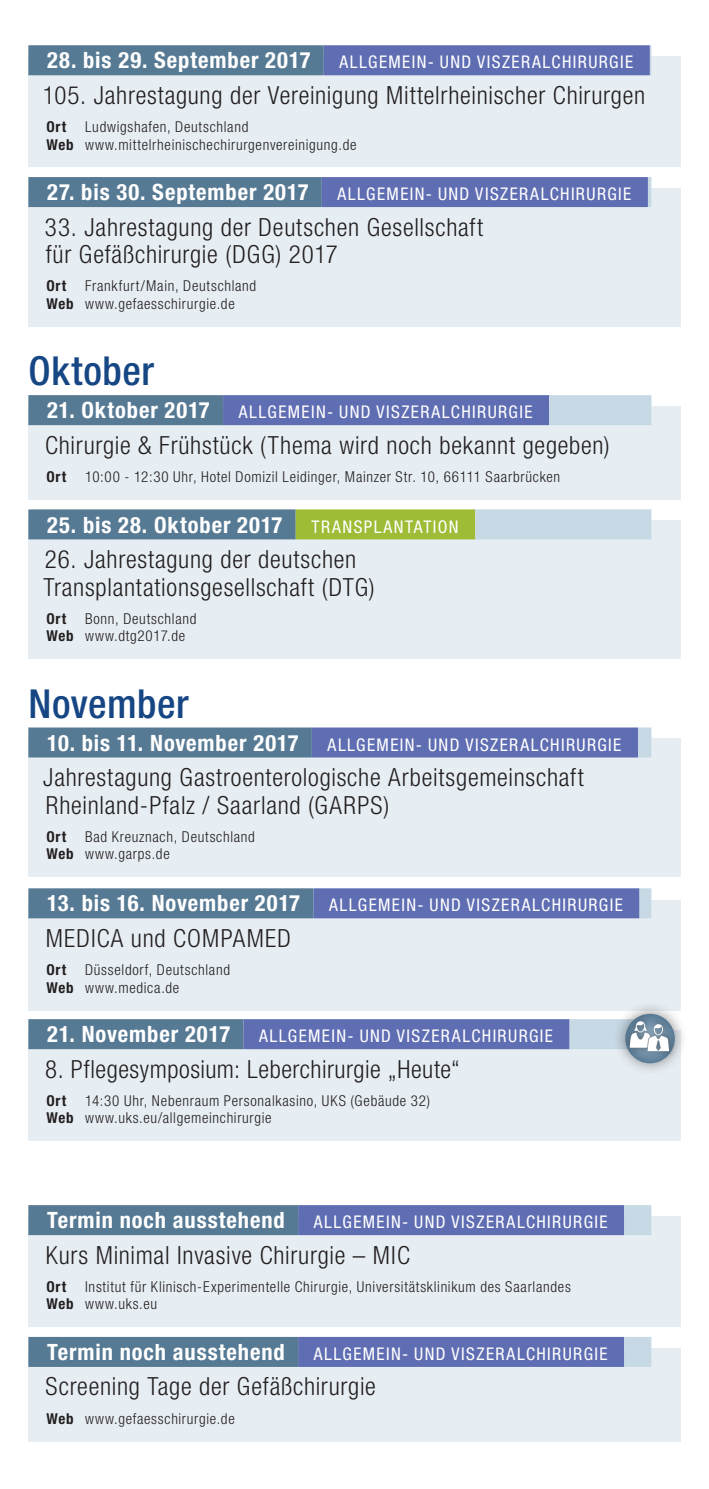
<style>
.page{position:relative;width:709px;height:1489px;background:#fff}
.page>*{position:absolute;margin:0;border:0;box-sizing:border-box;transform-origin:0 0}
.t1{font:500 condensed 40px "Helvetica Neue LT Pro";letter-spacing:.015em;color:#164684}
.t2{font:300 condensed 25px/27.5px "Helvetica Neue LT Pro";letter-spacing:.03em;color:#231f20}
.t3{font:700 condensed 22.5px "Helvetica Neue LT Pro";letter-spacing:.04em;color:#fff}
.t4{font:condensed 17.5px "Helvetica Neue LT Pro";letter-spacing:.08em;color:#fff}
.t5{font:300 condensed 15px/17.5px "Helvetica Neue LT Pro";letter-spacing:.045em;color:#231f20}
.t6{font:700 condensed 15px "Helvetica Neue LT Pro";letter-spacing:.065em;color:#231f20}
.s1{font-weight:700;font-size:22.5px}
.s2{font-weight:700}
.s3{font-weight:400;font-size:17.5px}
</style>
<div class="page">
<div style="left:28px;top:1216px;width:652px;height:110px;background:#e7eef3"></div>
<div style="left:28px;top:1204px;width:270px;height:30px;background:#577a94"></div>
<div style="left:298px;top:1204px;width:326px;height:30px;background:#5f6db3"></div>
<div style="left:624px;top:1204px;width:27px;height:30px;background:#c7d9e5"></div>
<div style="left:28px;top:1348px;width:652px;height:93px;background:#e7eef3"></div>
<div style="left:28px;top:1336px;width:270px;height:30px;background:#577a94"></div>
<div style="left:298px;top:1336px;width:326px;height:30px;background:#5f6db3"></div>
<div style="left:624px;top:1336px;width:27px;height:30px;background:#c7d9e5"></div>
<div style="left:28px;top:899px;width:652px;height:111px;background:#e7eef3"></div>
<div style="left:28px;top:888px;width:285px;height:30px;background:#577a94"></div>
<div style="left:313px;top:888px;width:326px;height:30px;background:#5f6db3"></div>
<div style="left:639px;top:888px;width:12px;height:30px;background:#c7d9e5"></div>
<div style="left:28px;top:1030px;width:652px;height:110px;background:#e7eef3"></div>
<div style="left:28px;top:1019px;width:215px;height:30px;background:#577a94"></div>
<div style="left:243px;top:1019px;width:326px;height:30px;background:#5f6db3"></div>
<div style="left:569px;top:1019px;width:82px;height:30px;background:#c7d9e5"></div>
<div style="left:612px;top:1000px;width:76px;height:76px;background:#231f20;opacity:.5"></div>
<div style="left:625px;top:1013px;width:49px;height:50px;background:#61829b;border-radius:25px"></div>
<div style="left:622px;top:1014px;width:54px;height:44px;background:#231f20;opacity:.5"></div>
<svg style="left:629px;top:1021px;width:40px;height:30px"></svg>
<div style="left:28px;top:739px;width:652px;height:137px;background:#e7eef3"></div>
<div style="left:28px;top:727px;width:284px;height:30px;background:#577a94"></div>
<div style="left:312px;top:727px;width:326px;height:30px;background:#5f6db3"></div>
<div style="left:638px;top:727px;width:13px;height:30px;background:#c7d9e5"></div>
<div style="left:28px;top:57px;width:652px;height:110px;background:#e7eef3"></div>
<div style="left:28px;top:45px;width:296px;height:30px;background:#577a94"></div>
<div style="left:324px;top:45px;width:326px;height:30px;background:#5f6db3"></div>
<hr style="left:650px;top:45px;width:1px;height:30px;background:#c7d9e5">
<div style="left:28px;top:188px;width:652px;height:138px;background:#e7eef3"></div>
<div style="left:28px;top:177px;width:294px;height:30px;background:#577a94"></div>
<div style="left:322px;top:177px;width:326px;height:30px;background:#5f6db3"></div>
<hr style="left:648px;top:177px;width:3px;height:30px;background:#c7d9e5">
<div style="left:28px;top:521px;width:652px;height:138px;background:#e7eef3"></div>
<div style="left:28px;top:509px;width:268px;height:30px;background:#577a94"></div>
<div style="left:296px;top:509px;width:179px;height:30px;background:#9ebc35"></div>
<div style="left:475px;top:509px;width:176px;height:30px;background:#c7d9e5"></div>
<div style="left:28px;top:406px;width:652px;height:93px;background:#e7eef3"></div>
<div style="left:28px;top:395px;width:195px;height:30px;background:#577a94"></div>
<div style="left:223px;top:395px;width:326px;height:30px;background:#5f6db3"></div>
<div style="left:549px;top:395px;width:102px;height:30px;background:#c7d9e5"></div>
<p class="t4" style="left:47px;top:52px;width:587px"><span class="s1">28. bis 29. September 2017</span> ALLGEMEIN- UND VISZERALCHI RURGIE</p>
<h2 class="t2" style="left:43px;top:81px;width:604px">105. Jahrestagung der Vereinigung Mittelrheinischer Chirurgen</h2>
<p class="t6" style="left:46px;top:118px;width:21px">Ort</p>
<p class="t5" style="left:46px;top:118px;width:311px;text-indent:39px">Ludwigshafen, Deutschland<br><span class="s2">Web</span> www.mittelrheinischechirurgenvereinigung.de</p>
<p class="t4" style="left:47px;top:184px;width:585px"><span class="s1">27. bis 30. September 2017</span> ALLGEMEIN- UND VISZERALCHI RURGIE</p>
<h2 class="t2" style="left:45px;top:213px;width:439px">33. Jahrestagung der Deutschen Gesellschaft für Gefäßchirurgie (DGG) 2017</h2>
<p class="t6" style="left:46px;top:277px;width:21px">Ort</p>
<p class="t5" style="left:46px;top:277px;width:211px;text-indent:39px">Frankfurt/Main, Deutschland<br><span class="s2">Web</span> www.gefaesschirurgie.de</p>
<h1 class="t1" style="left:28px;top:347px;width:127px">Oktober</h1>
<p class="t4" style="left:47px;top:402px;width:487px"><span class="s1">21. Oktober 2017</span> ALLGEMEIN- UND VISZERALCHI RURGIE</p>
<h2 class="t2" style="left:45px;top:431px;width:566px">Chirurgie &amp; Frühstück (Thema wird noch bekannt gegeben)</h2>
<p class="t6" style="left:46px;top:467px;width:21px">Ort</p>
<p class="t5" style="left:85px;top:467px;width:476px">10:00 - 12:30 Uhr, Hotel Domizil Leidinger, Mainzer Str. 10, 66111 Saarbrücken</p>
<h3 class="t3" style="left:47px;top:511px;width:413px">25. bis 28. Oktober 2017 <span class="s3">T RANSPLANTATION</span></h3>
<h2 class="t2" style="left:44px;top:545px;width:332px">26. Jahrestagung der deutschen<br>Transplantationsgesellschaft (DTG)</h2>
<p class="t6" style="left:46px;top:609px;width:21px">Ort</p>
<p class="t5" style="left:46px;top:609px;width:151px;text-indent:39px">Bonn, Deutschland<br><span class="s2">Web</span> www.dtg2017.de</p>
<h1 class="t1" style="left:28px;top:679px;width:162px">November</h1>
<p class="t4" style="left:47px;top:734px;width:575px"><span class="s1">10. bis 11. November 2017</span> ALLGEMEIN- UND VISZERALCHI RURGIE</p>
<h2 class="t2" style="left:43px;top:763px;width:542px">Jahrestagung Gastroenterologische Arbeitsgemeinschaft<br>Rheinland-Pfalz / Saarland (GARPS)</h2>
<p class="t6" style="left:46px;top:827px;width:21px">Ort</p>
<p class="t5" style="left:46px;top:827px;width:210px;text-indent:39px">Bad Kreuznach, Deutschland<br><span class="s2">Web</span> www.garps.de</p>
<p class="t4" style="left:47px;top:895px;width:577px"><span class="s1">13. bis 16. November 2017</span> ALLGEMEIN- UND VISZERALCHI RURGIE</p>
<h2 class="t2" style="left:46px;top:924px;width:247px">MEDICA und COMPAMED</h2>
<p class="t6" style="left:46px;top:960px;width:21px">Ort</p>
<p class="t5" style="left:46px;top:960px;width:185px;text-indent:39px">Düsseldorf, Deutschland<br><span class="s2">Web</span> www.medica.de</p>
<p class="t4" style="left:47px;top:1025px;width:507px"><span class="s1">21. November 2017</span> ALLGEMEIN- UND VISZERALCHI RURGIE</p>
<h2 class="t2" style="left:45px;top:1054px;width:416px">8. Pflegesymposium: Leberchirurgie „Heute“</h2>
<p class="t6" style="left:46px;top:1091px;width:21px">Ort</p>
<p class="t5" style="left:46px;top:1091px;width:385px;text-indent:39px">14:30 Uhr, Nebenraum Personalkasino, UKS (Gebäude 32)<br><span class="s2">Web</span> www.uks.eu/allgemeinchirurgie</p>
<p class="t4" style="left:47px;top:1211px;width:562px"><span class="s1">Termin noch ausstehend</span> ALLGEMEIN- UND VISZERALCHI RURGIE</p>
<h2 class="t2" style="left:46px;top:1240px;width:365px">Kurs Minimal Invasive Chirurgie – MIC</h2>
<p class="t6" style="left:46px;top:1277px;width:21px">Ort</p>
<p class="t5" style="left:46px;top:1277px;width:526px;text-indent:39px">Institut für Klinisch-Experimentelle Chirurgie, Universitätsklinikum des Saarlandes<br><span class="s2">Web</span> www.uks.eu</p>
<p class="t4" style="left:47px;top:1343px;width:562px"><span class="s1">Termin noch ausstehend</span> ALLGEMEIN- UND VISZERALCHI RURGIE</p>
<h2 class="t2" style="left:46px;top:1372px;width:332px">Screening Tage der Gefäßchirurgie</h2>
<p class="t5" style="left:46px;top:1409px;width:190px"><span class="s2">Web</span> www.gefaesschirurgie.de</p>
</div>
